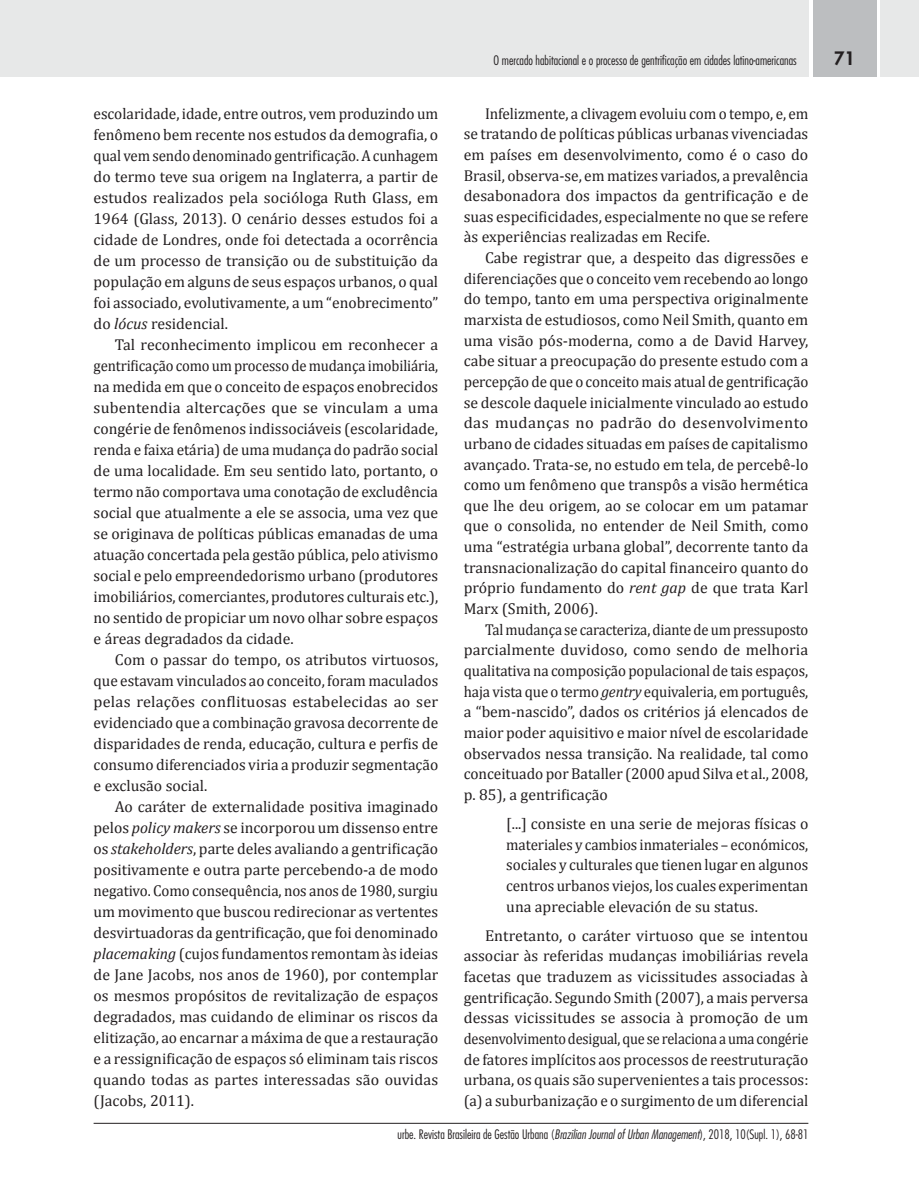
<style>
.page{position:relative;width:919px;height:1191px;background:#fff}
.page>*{position:absolute;margin:0;border:0;box-sizing:border-box;transform-origin:0 0}
.t1{font:800 18px "Futura Std";color:#231f20}
.Paragraph{font:15.75px/21px "Cambria";color:#231f20;text-align:justify}
.Paragraph-2{font:15.75px/20.7px "Cambria";color:#231f20;text-align:justify;scale:.93 1}
.Paragraph-3{font:15.75px/20.7px "Cambria";color:#231f20;text-align:justify;scale:.96 1}
.t2{font:300 condensed 12.75px "Futura Std";color:#231f20}
.s1{font-style:italic}
</style>
<div class="page">
<div style="left:0;top:0;width:808px;height:77px;background:#e7e8e8"></div>
<div style="left:812px;top:0;width:64px;height:77px;background:#bcbec0"></div>
<div style="left:880px;top:0;width:38px;height:77px;background:#e7e8e8"></div>
<hr style="left:94px;top:1123px;width:714px;height:1px;background:#231f20">
<p class="Paragraph" style="left:94px;top:103px;width:346px">escolaridade, idade, entre outros, vem produzindo um fenômeno bem recente nos estudos da demografia, o qual vem sendo denominado gentrificação. A cunhagem do termo teve sua origem na Inglaterra, a partir de estudos realizados pela socióloga Ruth Glass, em 1964 (Glass, 2013). O cenário desses estudos foi a cidade de Londres, onde foi detectada a ocorrência de um processo de transição ou de substituição da população em alguns de seus espaços urbanos, o qual foi associado, evolutivamente, a um “enobrecimento” do <span class="s1">lócus</span> residencial.</p>
<p class="Paragraph" style="left:94px;top:334px;width:346px;text-indent:21px">Tal reconhecimento implicou em reconhecer a gentrificação como um processo de mudança imobiliária, na medida em que o conceito de espaços enobrecidos subentendia altercações que se vinculam a uma congérie de fenômenos indissociáveis (escolaridade, renda e faixa etária) de uma mudança do padrão social de uma localidade. Em seu sentido lato, portanto, o termo não comportava uma conotação de excludência social que atualmente a ele se associa, uma vez que se originava de políticas públicas emanadas de uma atuação concertada pela gestão pública, pelo ativismo social e pelo empreendedorismo urbano (produtores imobiliários, comerciantes, produtores culturais etc.), no sentido de propiciar um novo olhar sobre espaços e áreas degradados da cidade.</p>
<p class="Paragraph" style="left:94px;top:649px;width:346px;text-indent:21px">Com o passar do tempo, os atributos virtuosos, que estavam vinculados ao conceito, foram maculados pelas relações conflituosas estabelecidas ao ser evidenciado que a combinação gravosa decorrente de disparidades de renda, educação, cultura e perfis de consumo diferenciados viria a produzir segmentação e exclusão social.</p>
<p class="Paragraph" style="left:94px;top:796px;width:346px;text-indent:21px">Ao caráter de externalidade positiva imaginado pelos <span class="s1">policy makers</span> se incorporou um dissenso entre os <span class="s1">stakeholders</span>, parte deles avaliando a gentrificação positivamente e outra parte percebendo-a de modo negativo. Como consequência, nos anos de 1980, surgiu um movimento que buscou redirecionar as vertentes desvirtuadoras da gentrificação, que foi denominado <span class="s1">placemaking</span> (cujos fundamentos remontam às ideias de Jane Jacobs, nos anos de 1960), por contemplar os mesmos propósitos de revitalização de espaços degradados, mas cuidando de eliminar os riscos da elitização, ao encarnar a máxima de que a restauração e a ressignificação de espaços só eliminam tais riscos quando todas as partes interessadas são ouvidas (Jacobs, 2011).</p>
<p class="t2" style="left:493px;top:53px;width:304px">O mercado habitacional e o processo de gentrificação em cidades latino-americanas</p>
<p class="t1" style="left:834px;top:47px;width:22px">71</p>
<p class="Paragraph-3" style="left:463px;top:103px;width:360px;text-indent:21px">Infelizmente, a clivagem evoluiu com o tempo, e, em se tratando de políticas públicas urbanas vivenciadas em países em desenvolvimento, como é o caso do Brasil, observa-se, em matizes variados, a prevalência desabonadora dos impactos da gentrificação e de suas especificidades, especialmente no que se refere às experiências realizadas em Recife.</p>
<p class="Paragraph" style="left:463px;top:247px;width:346px;text-indent:21px">Cabe registrar que, a despeito das digressões e diferenciações que o conceito vem recebendo ao longo do tempo, tanto em uma perspectiva originalmente marxista de estudiosos, como Neil Smith, quanto em uma visão pós-moderna, como a de David Harvey, cabe situar a preocupação do presente estudo com a percepção de que o conceito mais atual de gentrificação se descole daquele inicialmente vinculado ao estudo das mudanças no padrão do desenvolvimento urbano de cidades situadas em países de capitalismo avançado. Trata-se, no estudo em tela, de percebê-lo como um fenômeno que transpôs a visão hermética que lhe deu origem, ao se colocar em um patamar que o consolida, no entender de Neil Smith, como uma “estratégia urbana global”, decorrente tanto da transnacionalização do capital financeiro quanto do próprio fundamento do <span class="s1">rent gap</span> de que trata Karl Marx (Smith, 2006).</p>
<p class="Paragraph-2" style="left:463px;top:619px;width:372px;text-indent:21px">Tal mudança se caracteriza, diante de um pressuposto parcialmente duvidoso, como sendo de melhoria qualitativa na composição populacional de tais espaços, haja vista que o termo <span class="s1">gentry</span> equivaleria, em português, a “bem-nascido”, dados os critérios já elencados de maior poder aquisitivo e maior nível de escolaridade observados nessa transição. Na realidade, tal como conceituado por Bataller (2000 apud Silva et al., 2008, p. 85), a gentrificação</p>
<p class="Paragraph" style="left:506px;top:813px;width:303px">[...] consiste en una serie de mejoras físicas o materiales y cambios inmateriales – económicos, sociales y culturales que tienen lugar en algunos centros urbanos viejos, los cuales experimentan una apreciable elevación de su status.</p>
<p class="Paragraph" style="left:463px;top:925px;width:346px;text-indent:21px">Entretanto, o caráter virtuoso que se intentou associar às referidas mudanças imobiliárias revela facetas que traduzem as vicissitudes associadas à gentrificação. Segundo Smith (2007), a mais perversa dessas vicissitudes se associa à promoção de um desenvolvimento desigual, que se relaciona a uma congérie de fatores implícitos aos processos de reestruturação urbana, os quais são supervenientes a tais processos: (a) a suburbanização e o surgimento de um diferencial</p>
<p class="t2" style="left:397px;top:1126px;width:412px">urbe. Revista Brasileira de Gestão Urbana (<span class="s1">Brazilian Journal of Urban Management</span>), 2018, 10(Supl. 1), 68-81</p>
</div>
